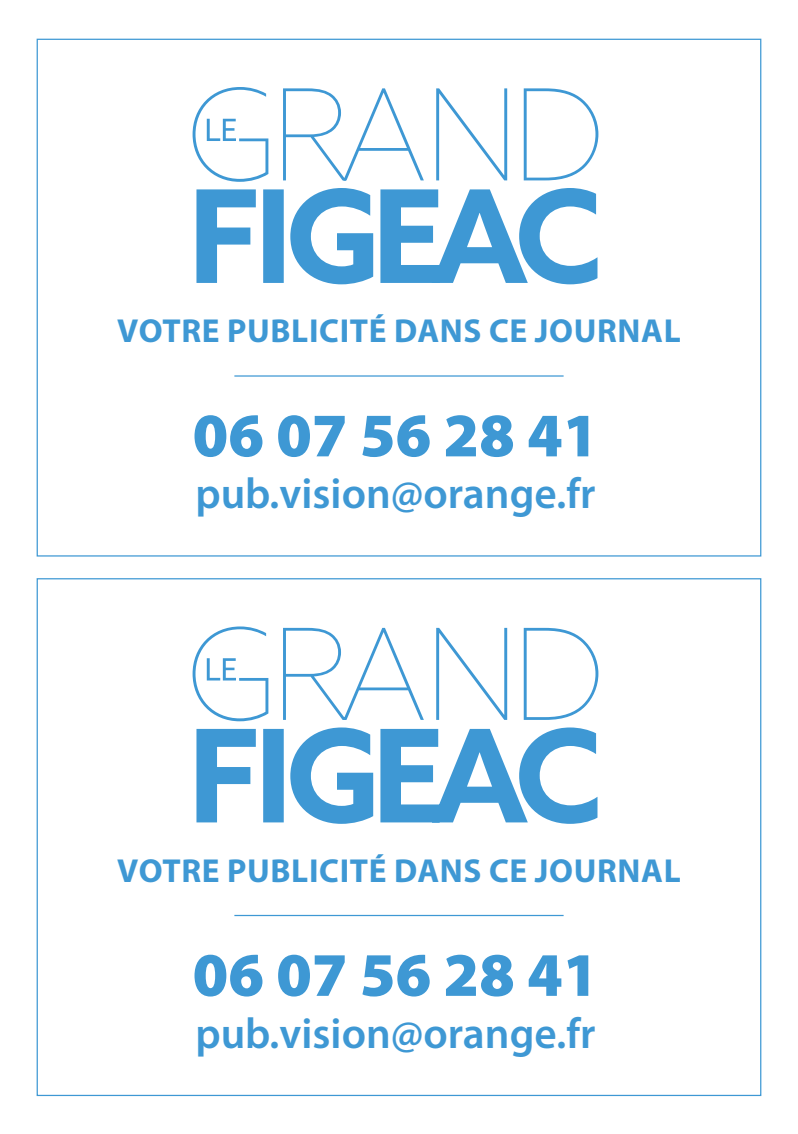
<style>
.page{position:relative;width:798px;height:1134px;background:#fff}
.page>*{position:absolute;margin:0;border:0;box-sizing:border-box;transform-origin:0 0}
.t1{font:900 62.25px "Myriad Pro";color:#3e98d4}
.t2{font:600 43.25px "Myriad Pro";color:#3e98d4}
.t3{font:700 33.38px "Myriad Pro";letter-spacing:.02em;color:#3e98d4}
</style>
<div class="page">
<svg style="left:196px;top:188px;width:401px;height:96px;fill:#3e98d4"></svg>
<svg style="left:192px;top:87px;width:406px;height:95px"></svg>
<svg style="left:207px;top:119px;width:29px;height:22px"></svg>
<hr style="left:234px;top:375px;width:329px;height:2px;background:#3e98d4">
<svg style="left:196px;top:727px;width:401px;height:97px;fill:#3e98d4"></svg>
<svg style="left:192px;top:626px;width:406px;height:95px"></svg>
<svg style="left:207px;top:658px;width:29px;height:22px"></svg>
<hr style="left:234px;top:915px;width:329px;height:1px;background:#3e98d4">
<p class="t3" style="left:117px;top:309px;width:565px">VOTRE PUBLICITÉ DANS CE JOURNAL</p>
<h1 class="t1" style="left:192px;top:394px;width:407px">06 07 56 28 41</h1>
<p class="t2" style="left:195px;top:466px;width:401px">pub.vision@orange.fr</p>
<p class="t3" style="left:117px;top:849px;width:565px">VOTRE PUBLICITÉ DANS CE JOURNAL</p>
<h1 class="t1" style="left:192px;top:933px;width:407px">06 07 56 28 41</h1>
<p class="t2" style="left:195px;top:1006px;width:401px">pub.vision@orange.fr</p>
</div>
